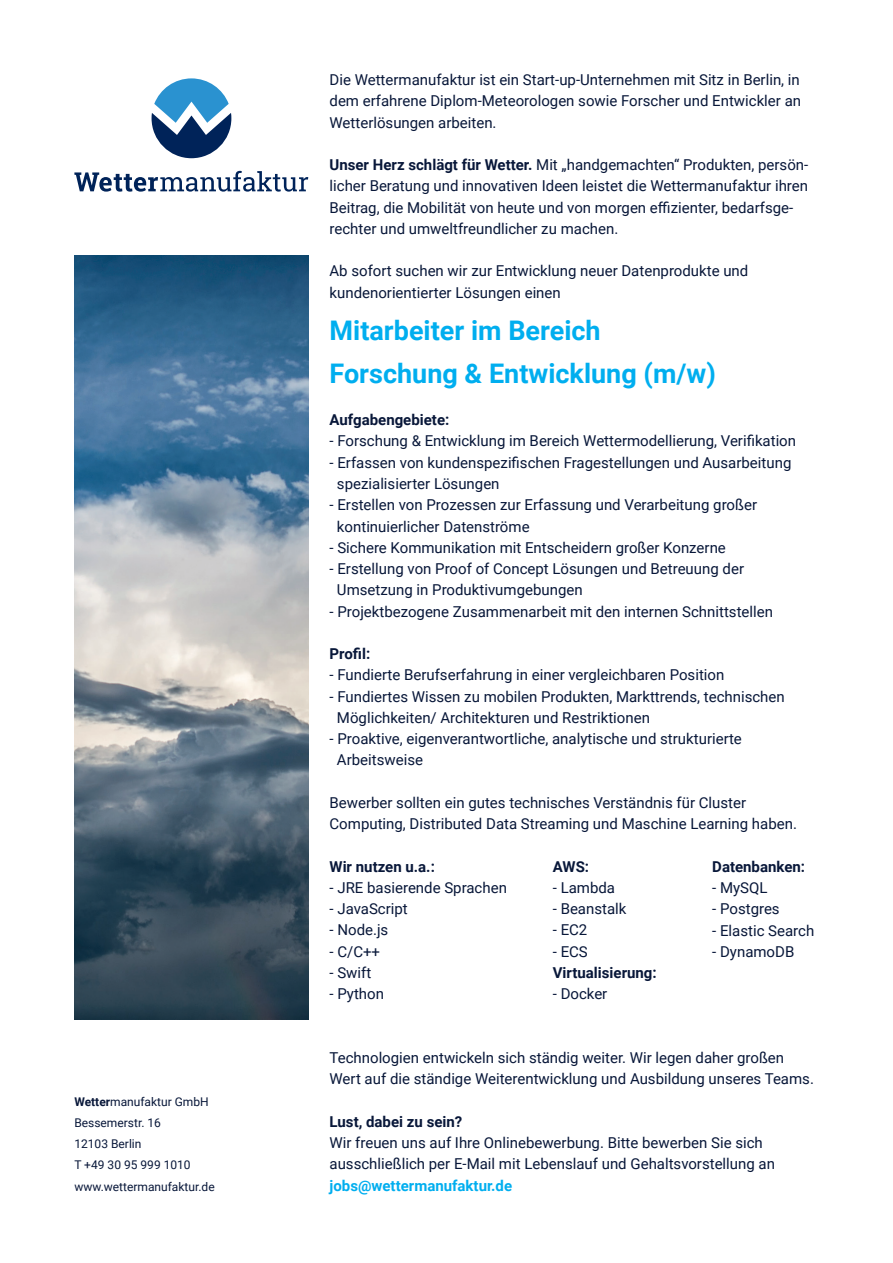
<style>
.page{position:relative;width:893px;height:1263px;background:#fff}
.page>*{position:absolute;margin:0;border:0;box-sizing:border-box;transform-origin:0 0}
.t1{font:700 27px/42.5px "Roboto";color:#00aeef}
.t2{font:15px/21.3px "Roboto";color:#081739}
.t3{font:700 15px "Roboto";color:#081739}
.t4{font:700 15px "Roboto";color:#00aeef}
.t5{font:12px/21.3px "Roboto";color:#081739}
.s1{font-weight:700}
</style>
<div class="page">
<svg style="left:74px;top:171px;width:234px;height:21px"></svg>
<svg style="left:152px;top:78px;width:79px;height:80px"></svg>
<img style="left:74px;top:255px;width:234px;height:764px">
<p class="t5" style="left:74px;top:1090px;width:142px"><span class="s1">Wetter</span>manufaktur GmbH<br>Bessemerstr. 16<br>12103 Berlin<br>T +49 30 95 999 1010 www.wettermanufaktur.de</p>
<p class="t2" style="left:330px;top:69px;width:473px;text-align:justify">Die Wettermanufaktur ist ein Start-up-Unternehmen mit Sitz in Berlin, in dem erfahrene Diplom-Meteorologen sowie Forscher und Entwickler an Wetterlösungen arbeiten.</p>
<p class="t2" style="left:330px;top:154px;width:480px"><span class="s1">Unser Herz schlägt für Wetter.</span> Mit „handgemachten“ Produkten, persön&shy;licher Beratung und innovativen Ideen leistet die Wettermanufaktur ihren Beitrag, die Mobilität von heute und von morgen effizienter, bedarfsge&shy;rechter und umweltfreundlicher zu machen.</p>
<p class="t2" style="left:330px;top:260px;width:420px">Ab sofort suchen wir zur Entwicklung neuer Datenprodukte und kundenorientierter Lösungen einen</p>
<h1 class="t1" style="left:330px;top:308px;width:388px">Mitarbeiter im Bereich<br>Forschung &amp; Entwicklung (m/w)</h1>
<p class="t3" style="left:330px;top:409px;width:121px">Aufgabengebiete:</p>
<p class="t2" style="left:330px;top:430px;width:468px">- Forschung &amp; Entwicklung im Bereich Wettermodellierung, Verifikation</p>
<p class="t2" style="left:337px;top:451px;width:456px;text-indent:-7px">- Erfassen von kundenspezifischen Fragestellungen und Ausarbeitung spezialisierter Lösungen</p>
<p class="t2" style="left:337px;top:494px;width:422px;text-indent:-7px">- Erstellen von Prozessen zur Erfassung und Verarbeitung großer kontinuierlicher Datenströme</p>
<p class="t2" style="left:330px;top:536px;width:398px">- Sichere Kommunikation mit Entscheidern großer Konzerne</p>
<p class="t2" style="left:337px;top:557px;width:409px;text-indent:-7px">- Erstellung von Proof of Concept Lösungen und Betreuung der<br>Umsetzung in Produktivumgebungen</p>
<p class="t2" style="left:330px;top:600px;width:445px">- Projektbezogene Zusammenarbeit mit den internen Schnittstellen</p>
<p class="t3" style="left:330px;top:643px;width:42px">Profil:</p>
<p class="t2" style="left:330px;top:664px;width:396px">- Fundierte Berufserfahrung in einer vergleichbaren Position</p>
<p class="t2" style="left:337px;top:685px;width:449px;text-indent:-7px">- Fundiertes Wissen zu mobilen Produkten, Markttrends, technischen<br>Möglichkeiten/ Architekturen und Restriktionen</p>
<p class="t2" style="left:337px;top:728px;width:406px;text-indent:-7px">- Proaktive, eigenverantwortliche, analytische und strukturierte<br>Arbeitsweise</p>
<p class="t2" style="left:330px;top:791px;width:469px">Bewerber sollten ein gutes technisches Verständnis für Cluster<br>Computing, Distributed Data Streaming und Maschine Learning haben.</p>
<p class="t3" style="left:712px;top:856px;width:94px">Datenbanken:</p>
<p class="t2" style="left:712px;top:876px;width:57px">- MySQL</p>
<p class="t2" style="left:712px;top:898px;width:69px">- Postgres</p>
<p class="t2" style="left:712px;top:919px;width:104px">- Elastic Search</p>
<p class="t2" style="left:712px;top:940px;width:84px">- DynamoDB</p>
<p class="t3" style="left:330px;top:856px;width:107px">Wir nutzen u.a.:</p>
<p class="t2" style="left:330px;top:876px;width:179px">- JRE basierende Sprachen</p>
<p class="t2" style="left:330px;top:898px;width:80px">- JavaScript</p>
<p class="t2" style="left:330px;top:919px;width:60px">- Node.js</p>
<p class="t2" style="left:330px;top:940px;width:52px">- C/C++</p>
<p class="t2" style="left:330px;top:961px;width:43px">- Swift</p>
<p class="t2" style="left:330px;top:983px;width:56px">- Python</p>
<p class="t3" style="left:553px;top:856px;width:38px">AWS:</p>
<p class="t2" style="left:553px;top:876px;width:64px">- Lambda</p>
<p class="t2" style="left:553px;top:898px;width:75px">- Beanstalk</p>
<p class="t2" style="left:553px;top:919px;width:36px">- EC2</p>
<p class="t2" style="left:553px;top:940px;width:37px">- ECS</p>
<p class="t3" style="left:553px;top:962px;width:105px">Virtualisierung:</p>
<p class="t2" style="left:553px;top:983px;width:56px">- Docker</p>
<p class="t2" style="left:330px;top:1046px;width:486px">Technologien entwickeln sich ständig weiter. Wir legen daher großen<br>Wert auf die ständige Weiterentwicklung und Ausbildung unseres Teams.</p>
<p class="t3" style="left:330px;top:1111px;width:134px">Lust, dabei zu sein?</p>
<p class="t2" style="left:330px;top:1131px;width:447px">Wir freuen uns auf Ihre Onlinebewerbung. Bitte bewerben Sie sich ausschließlich per E-Mail mit Lebenslauf und Gehaltsvorstellung an</p>
<p class="t4" style="left:330px;top:1175px;width:184px">jobs@wettermanufaktur.de</p>
</div>
